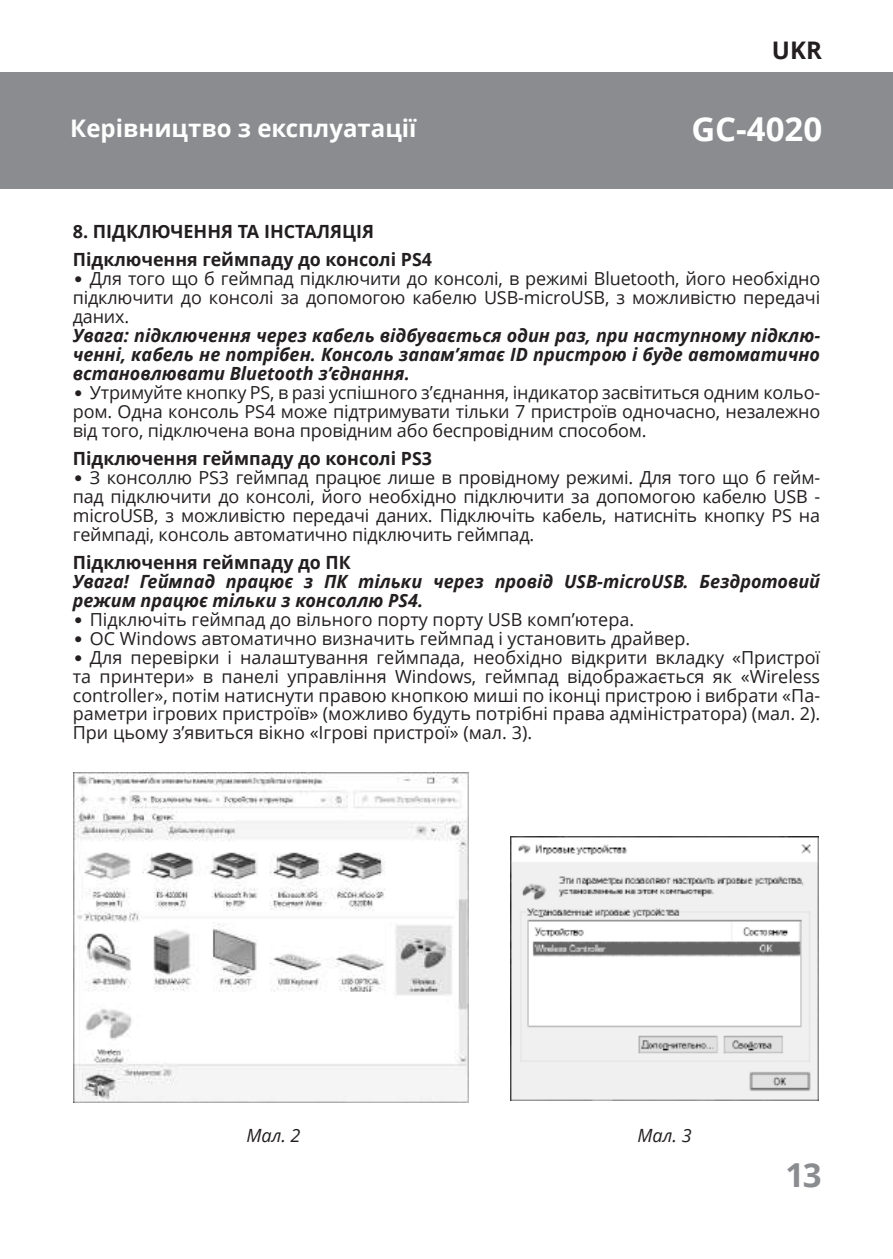
<style>
.page{position:relative;width:893px;height:1259px;background:#fff}
.page>*{position:absolute;margin:0;border:0;box-sizing:border-box;transform-origin:0 0}
.t1{font:700 33px "Open Sans";color:#fff}
.t2{font:700 33px "Open Sans";color:#8a8c8f}
.t3{font:700 24.3px "Open Sans";color:#fff}
.t4{font:700 24.3px "Open Sans";color:#231f20}
.t5{font:italic 700 18.3px/18.9px "Open Sans";color:#231f20;text-align:justify}
.t6{font:700 18.3px/28.5px "Open Sans";color:#231f20}
.t7{font:italic 18.3px "Open Sans";color:#231f20}
.t8{font:18px/18.9px "Open Sans";color:#231f20;text-align:justify}
.s1{font-family:"Pragmatica";font-weight:700;font-size:16.5px}
</style>
<div class="page">
<div style="left:0;top:72px;width:893px;height:117px;background:#8a8c8f"></div>
<img style="left:74px;top:772px;width:394px;height:330px">
<img style="left:511px;top:837px;width:308px;height:263px">
<h2 class="t4" style="left:772px;top:33px;width:51px">UKR</h2>
<h2 class="t3" style="left:70px;top:111px;width:348px">Керівництво з експлуатації</h2>
<h1 class="t1" style="left:691px;top:105px;width:132px">GC-4020</h1>
<p class="t6" style="left:73px;top:217px;width:361px">8. ПІДКЛЮЧЕННЯ ТА ІНСТАЛЯЦІЯ<br>Підключення геймпаду до консолі PS4</p>
<p class="t8" style="left:73px;top:269px;width:749px"><span class="s1">•</span> Для того що б геймпад підключити до консолі, в режимі Bluetooth, його необхідно підключити до консолі за допомогою кабелю USB-microUSB, з можливістю передачі даних.</p>
<p class="t5" style="left:73px;top:325px;width:749px">Увага: підключення через кабель відбувається один раз, при наступному підклю&shy;ченні, кабель не потрібен. Консоль запам’ятає ID пристрою і буде автоматично встановлювати Bluetooth з’єднання.</p>
<p class="t8" style="left:73px;top:382px;width:749px"><span class="s1">•</span> Утримуйте кнопку PS, в разі успішного з’єднання, індикатор засвітиться одним кольо&shy;ром. Одна консоль PS4 може підтримувати тільки 7 пристроїв одночасно, незалежно від того, підключена вона провідним або беспровідним способом.</p>
<p class="t6" style="left:73px;top:444px;width:361px">Підключення геймпаду до консолі PS3</p>
<p class="t8" style="left:73px;top:467px;width:749px"><span class="s1">•</span> З консоллю PS3 геймпад працює лише в провідному режимі. Для того що б гейм&shy;пад підключити до консолі, його необхідно підключити за допомогою кабелю USB - microUSB, з можливістю передачі даних. Підключіть кабель, натисніть кнопку PS на геймпаді, консоль автоматично підключить геймпад.</p>
<p class="t6" style="left:73px;top:548px;width:280px">Підключення геймпаду до ПК</p>
<p class="t5" style="left:73px;top:571px;width:749px">Увага! Геймпад працює з ПК тільки через провід USB-microUSB. Бездротовий режим працює тільки з консоллю PS4.</p>
<p class="t8" style="left:73px;top:609px;width:563px"><span class="s1">•</span> Підключіть геймпад до вільного порту порту USB комп’ютера.</p>
<p class="t8" style="left:73px;top:628px;width:619px"><span class="s1">•</span> ОС Windows автоматично визначить геймпад і установить драйвер.</p>
<p class="t8" style="left:73px;top:647px;width:749px"><span class="s1">•</span> Для перевірки і налаштування геймпада, необхідно відкрити вкладку «Пристрої та принтери» в панелі управління Windows, геймпад відображається як «Wireless controller», потім натиснути правою кнопкою миші по іконці пристрою і вибрати «Па&shy;раметри ігрових пристроїв» (можливо будуть потрібні права адміністратора) (мал. 2).<br>При цьому з’явиться вікно «Ігрові пристрої» (мал. 3).</p>
<p class="t7" style="left:246px;top:1123px;width:56px">Мал. 2</p>
<p class="t7" style="left:637px;top:1123px;width:56px">Мал. 3</p>
<h1 class="t2" style="left:786px;top:1151px;width:38px">13</h1>
</div>
